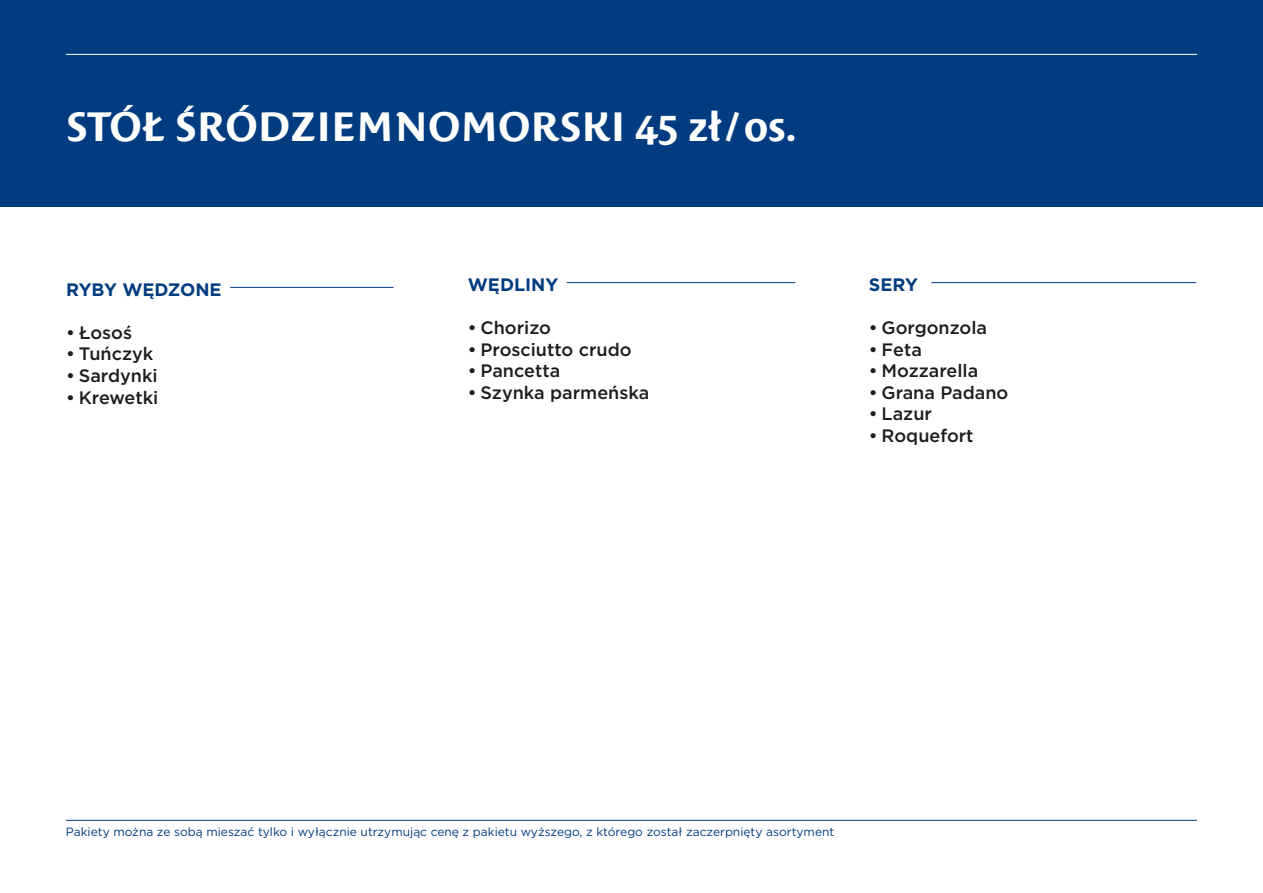
<style>
.page{position:relative;width:1263px;height:893px;background:#fff}
.page>*{position:absolute;margin:0;border:0;box-sizing:border-box;transform-origin:0 0}
.t1{font:700 40.5px "Costa Std";color:#fff}
.t2{font:500 18px "Gotham";color:#1d1d1b}
.t3{font:700 18px "Gotham";color:#003c7f}
.t4{font:12px "Gotham";color:#003c7f}
</style>
<div class="page">
<hr style="left:66px;top:820px;width:1131px;height:1px;background:#003c7f">
<div style="left:0;top:0;width:1263px;height:207px;background:#003c7f"></div>
<hr style="left:66px;top:54px;width:1131px;height:1px;background:#fff">
<hr style="left:567px;top:282px;width:228px;height:1px;background:#003c7f">
<hr style="left:230px;top:287px;width:164px;height:1px;background:#003c7f">
<hr style="left:931px;top:282px;width:265px;height:1px;background:#003c7f">
<svg style="left:184px;top:106px;width:10px;height:6px"></svg>
<h1 class="t1" style="left:66px;top:103px;width:732px">STÓŁ SRÓDZIEMNOMORSKI 45 zł/os.</h1>
<p class="t3" style="left:66px;top:277px;width:157px">RYBY WĘDZONE</p>
<p class="t2" style="left:66px;top:321px;width:67px">• Łosoś</p>
<p class="t2" style="left:66px;top:342px;width:89px">• Tuńczyk</p>
<p class="t2" style="left:66px;top:364px;width:93px">• Sardynki</p>
<p class="t2" style="left:66px;top:385px;width:94px">• Krewetki</p>
<p class="t3" style="left:468px;top:272px;width:92px">WĘDLINY</p>
<p class="t2" style="left:468px;top:316px;width:85px">• Chorizo</p>
<p class="t2" style="left:468px;top:337px;width:165px">• Prosciutto crudo</p>
<p class="t2" style="left:468px;top:359px;width:94px">• Pancetta</p>
<p class="t2" style="left:468px;top:381px;width:183px">• Szynka parmeńska</p>
<p class="t3" style="left:869px;top:272px;width:51px">SERY</p>
<p class="t2" style="left:869px;top:316px;width:120px">• Gorgonzola</p>
<p class="t2" style="left:869px;top:337px;width:55px">• Feta</p>
<p class="t2" style="left:869px;top:359px;width:111px">• Mozzarella</p>
<p class="t2" style="left:869px;top:381px;width:141px">• Grana Padano</p>
<p class="t2" style="left:869px;top:402px;width:65px">• Lazur</p>
<p class="t2" style="left:869px;top:424px;width:106px">• Roquefort</p>
<p class="t4" style="left:66px;top:824px;width:770px">Pakiety można ze sobą mieszać tylko i wyłącznie utrzymując cenę z pakietu wyższego, z którego został zaczerpnięty asortyment</p>
</div>
